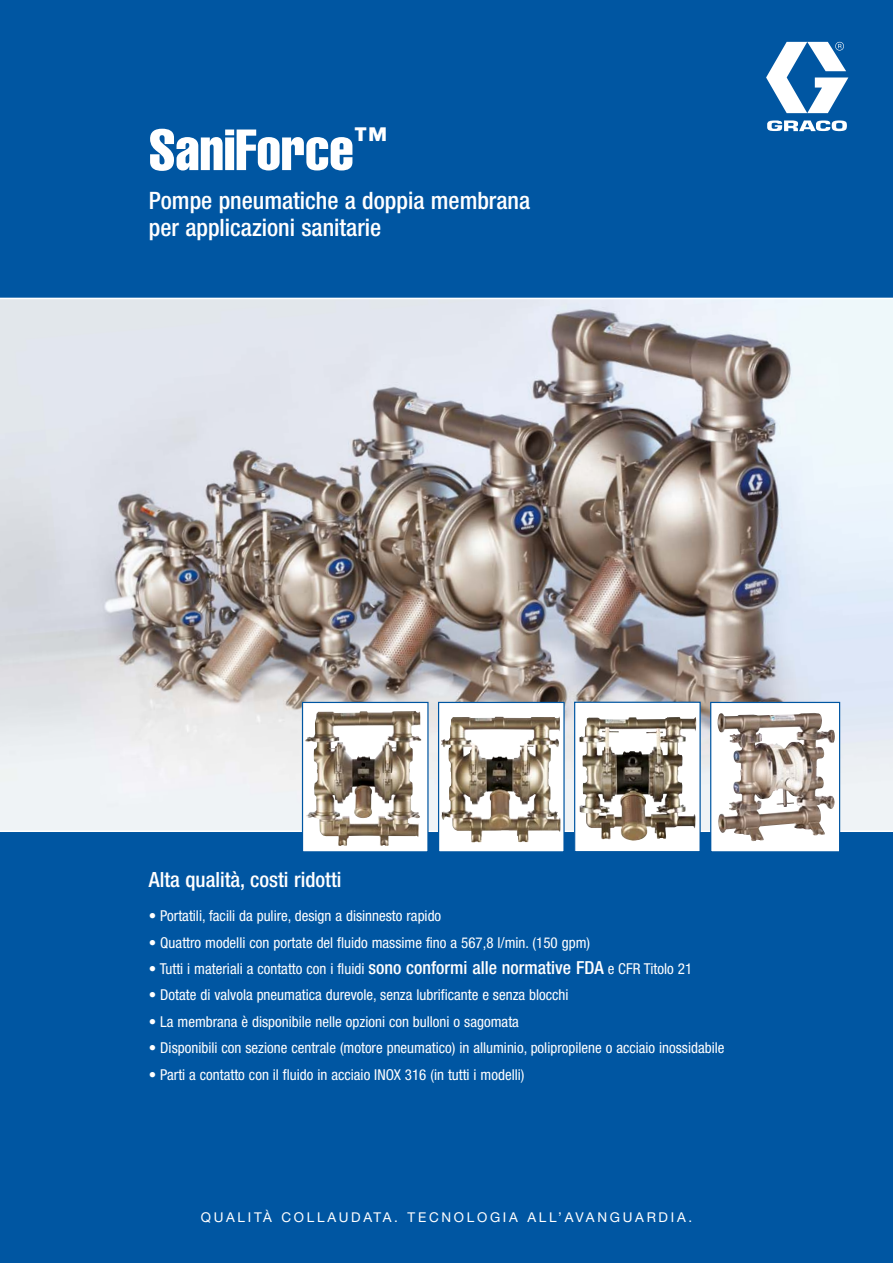
<style>
.page{position:relative;width:893px;height:1263px;background:#0056a2}
.page>*{position:absolute;margin:0;border:0;box-sizing:border-box;transform-origin:0 0}
.t1{font:57px "Helvetica LT Std Comp";color:#fff}
.t2{font:500 condensed 24px/27px "Helvetica Neue LT Std";color:#fff}
.t3{font:500 condensed 21px "Helvetica Neue LT Std";color:#fff}
.t4{font:condensed 15px "Helvetica Neue LT Std";color:#fff}
.t5{font:13.5px "Helvetica Neue LT Std";letter-spacing:.2em;color:#fff}
.s1{font-weight:500;font-size:18px}
</style>
<div class="page">
<img style="left:0;top:299px;width:893px;height:531px">
<svg style="left:766px;top:42px;width:82px;height:89px"></svg>
<hr style="left:0;top:298px;width:893px;height:1px;background:#fff">
<hr style="left:0;top:830px;width:893px;height:2px;background:#fff">
<svg style="left:440px;top:704px;width:123px;height:146px;background:#dedad4"></svg>
<img style="left:442px;top:749px;width:112px;height:82px">
<div style="left:438px;top:702px;width:127px;height:150px;border:1px solid #0056a2"></div>
<div style="left:575px;top:702px;width:125px;height:150px;background:#fff"></div>
<img style="left:579px;top:717px;width:117px;height:124px">
<div style="left:574px;top:702px;width:127px;height:150px;border:1px solid #0056a2"></div>
<svg style="left:304px;top:704px;width:123px;height:146px;background:#c9c0b6"></svg>
<img style="left:305px;top:741px;width:89px;height:82px">
<div style="left:302px;top:702px;width:127px;height:150px;border:1px solid #0056a2"></div>
<svg style="left:712px;top:704px;width:126px;height:146px;background:#e1dbd7"></svg>
<img style="left:717px;top:712px;width:118px;height:102px">
<div style="left:710px;top:702px;width:130px;height:150px;border:1px solid #0056a2"></div>
<h1 class="t1" style="left:149px;top:129px;width:240px">SaniForce<sup>™</sup></h1>
<h2 class="t2" style="left:149px;top:189px;width:383px">Pompe pneumatiche a doppia membrana per applicazioni sanitarie</h2>
<h3 class="t3" style="left:149px;top:872px;width:194px">Alta qualità, costi ridotti</h3>
<p class="t4" style="left:149px;top:910px;width:294px">• Portatili, facili da pulire, design a disinnesto rapido</p>
<p class="t4" style="left:149px;top:937px;width:443px">• Quattro modelli con portate del fluido massime fino a 567,8 l/min. (150 gpm)</p>
<p class="t4" style="left:149px;top:963px;width:545px">• Tutti i materiali a contatto con i fluidi <span class="s1">sono conformi alle normative FDA</span> e CFR Titolo 21</p>
<p class="t4" style="left:149px;top:990px;width:421px">• Dotate di valvola pneumatica durevole, senza lubrificante e senza blocchi</p>
<p class="t4" style="left:149px;top:1016px;width:372px">• La membrana è disponibile nelle opzioni con bulloni o sagomata</p>
<p class="t4" style="left:149px;top:1042px;width:577px">• Disponibili con sezione centrale (motore pneumatico) in alluminio, polipropilene o acciaio inossidabile</p>
<p class="t4" style="left:149px;top:1069px;width:377px">• Parti a contatto con il fluido in acciaio INOX 316 (in tutti i modelli)</p>
<p class="t5" style="left:201px;top:1212px;width:493px">QUALITÀ COLLAUDATA. TECNOLOGIA ALL’AVANGUARDIA.</p>
</div>
